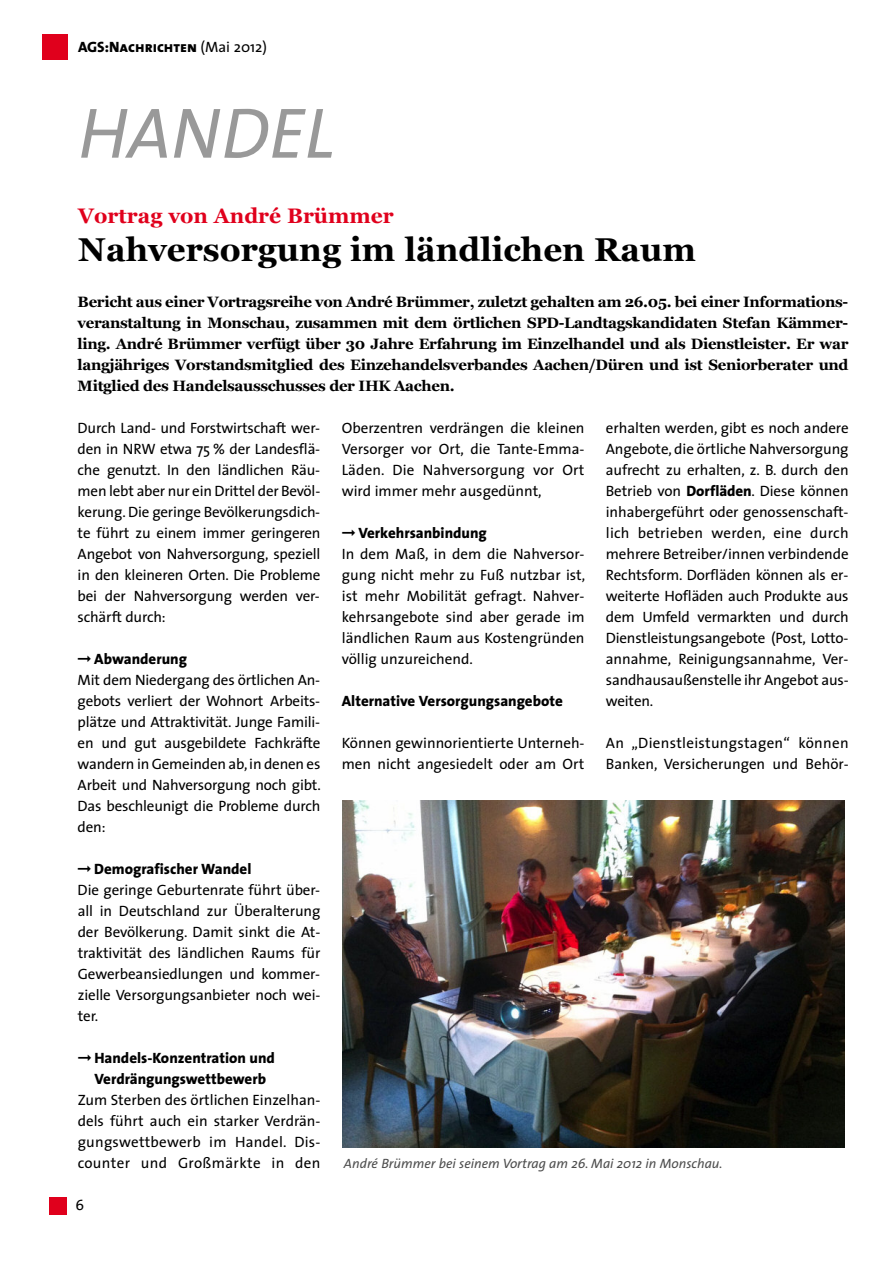
<style>
.page{position:relative;width:893px;height:1263px;background:#fff}
.page>*{position:absolute;margin:0;border:0;box-sizing:border-box;transform-origin:0 0}
.t1{font:italic 72px "The Sans";color:#999}
.t2{font:700 33px "Georgia";color:#000}
.t3{font:700 21px "Georgia";color:#e0001c}
.t4{font:15px/21px "The Sans";letter-spacing:-.005em;color:#000}
.t5{font:700 15px/21px "Georgia";letter-spacing:-.02em;color:#000;text-align:justify}
.t6{font:800 15px/21px "The Sans";color:#000;text-align:center}
.t7{font:15px "The Sans Extra Bold Caps";color:#000}
.t8{font:15px "SPD2002 The Sans";color:#000}
.t9{font:italic 13.5px "The Sans";color:#4d4d4d}
.s1{font-family:"The Sans";font-weight:800}
.s2{font-family:"The Sans"}
.s3{font-weight:800}
</style>
<div class="page">
<div style="left:43px;top:34px;width:25px;height:26px;background:#e0001c"></div>
<div style="left:49px;top:1197px;width:17px;height:17px;background:#e0001c"></div>
<img style="left:342px;top:800px;width:502px;height:347px">
<p class="t7" style="left:78px;top:42px;width:191px"><span class="s1">AGS:</span>Nachrichten <span class="s2">(Mai 2012)</span></p>
<h1 class="t1" style="left:78px;top:105px;width:258px">HANDEL</h1>
<h3 class="t3" style="left:78px;top:204px;width:317px">Vortrag von André Brümmer</h3>
<h2 class="t2" style="left:78px;top:231px;width:619px">Nahversorgung im ländlichen Raum</h2>
<p class="t5" style="left:78px;top:291px;width:772px">Bericht aus einer Vortragsreihe von André Brümmer, zuletzt gehalten am 26.05. bei einer Informations&shy;veranstaltung in Monschau, zusammen mit dem örtlichen SPD-Landtagskandidaten Stefan Kämmer&shy;ling. André Brümmer verfügt über 30 Jahre Erfahrung im Einzelhandel und als Dienstleister. Er war langjähriges Vorstandsmitglied des Einzehandelsverbandes Aachen/Düren und ist Seniorberater und Mitglied des Handelsausschusses der IHK Aachen.</p>
<p class="t4" style="left:78px;top:419px;width:244px;text-align:justify">Durch Land- und Forstwirtschaft wer&shy;den in NRW etwa 75 % der Landesflä&shy;che genutzt. In den ländlichen Räu&shy;men lebt aber nur ein Drittel der Bevöl&shy;kerung. Die geringe Bevölkerungsdich&shy;te führt zu einem immer geringeren Angebot von Nahversorgung, speziell in den kleineren Orten. Die Probleme bei der Nahversorgung werden ver&shy;schärft durch:</p>
<p class="t4" style="left:78px;top:650px;width:245px">➞ <span class="s3">Abwanderung<br></span>Mit dem Niedergang des örtlichen An&shy;gebots verliert der Wohnort Arbeits&shy;plätze und Attraktivität. Junge Famili&shy;en und gut ausgebildete Fachkräfte wandern in Gemeinden ab,in denen es<br>Arbeit und Nahversorgung noch gibt.<br>Das beschleunigt die Probleme durch den:</p>
<p class="t4" style="left:78px;top:860px;width:244px">➞ <span class="s3">Demografischer Wandel<br></span>Die geringe Geburtenrate führt über&shy;all in Deutschland zur Überalterung der Bevölkerung. Damit sinkt die At&shy;traktivität des ländlichen Raums für<br>Gewerbeansiedlungen und kommer&shy;zielle Versorgungsanbieter noch wei&shy;ter.</p>
<p class="t6" style="left:78px;top:1049px;width:199px">➞ Handels-Konzentration und<br>Verdrängungswettbewerb</p>
<p class="t4" style="left:78px;top:1091px;width:244px;text-align:justify">Zum Sterben des örtlichen Einzelhan&shy;dels führt auch ein starker Verdrän&shy;gungswettbewerb im Handel. Dis&shy;counter und Großmärkte in den</p>
<p class="t8" style="left:76px;top:1197px;width:10px">6</p>
<p class="t4" style="left:342px;top:419px;width:244px;text-align:justify">Oberzentren verdrängen die kleinen Versorger vor Ort, die Tante-Emma-Läden. Die Nahversorgung vor Ort wird immer mehr ausgedünnt,</p>
<p class="t4" style="left:342px;top:524px;width:245px">➞ <span class="s3">Verkehrsanbindung<br></span>In dem Maß, in dem die Nahversor&shy;gung nicht mehr zu Fuß nutzbar ist, ist mehr Mobilität gefragt. Nahver&shy;kehrsangebote sind aber gerade im ländlichen Raum aus Kostengründen völlig unzureichend.</p>
<p class="t6" style="left:342px;top:692px;width:223px">Alternative Versorgungsangebote</p>
<p class="t4" style="left:342px;top:734px;width:244px">Können gewinnorientierte Unterneh&shy;men nicht angesiedelt oder am Ort</p>
<p class="t4" style="left:606px;top:419px;width:244px;text-align:justify">erhalten werden, gibt es noch andere Angebote, die örtliche Nahversorgung aufrecht zu erhalten, z. B. durch den Betrieb von <span class="s3">Dorfläden</span>. Diese können inhabergeführt oder genossenschaft&shy;lich betrieben werden, eine durch mehrere Betreiber/innen verbindende Rechtsform. Dorfläden können als er&shy;weiterte Hofläden auch Produkte aus dem Umfeld vermarkten und durch Dienstleistungsangebote (Post, Lotto&shy;annahme, Reinigungsannahme, Ver&shy;sandhausaußenstelle ihr Angebot aus&shy;weiten.</p>
<p class="t4" style="left:606px;top:734px;width:244px">An „Dienstleistungstagen“ können<br>Banken, Versicherungen und Behör-</p>
<p class="t9" style="left:344px;top:1158px;width:380px">André Brümmer bei seinem Vortrag am 26. Mai 2012 in Monschau.</p>
</div>
